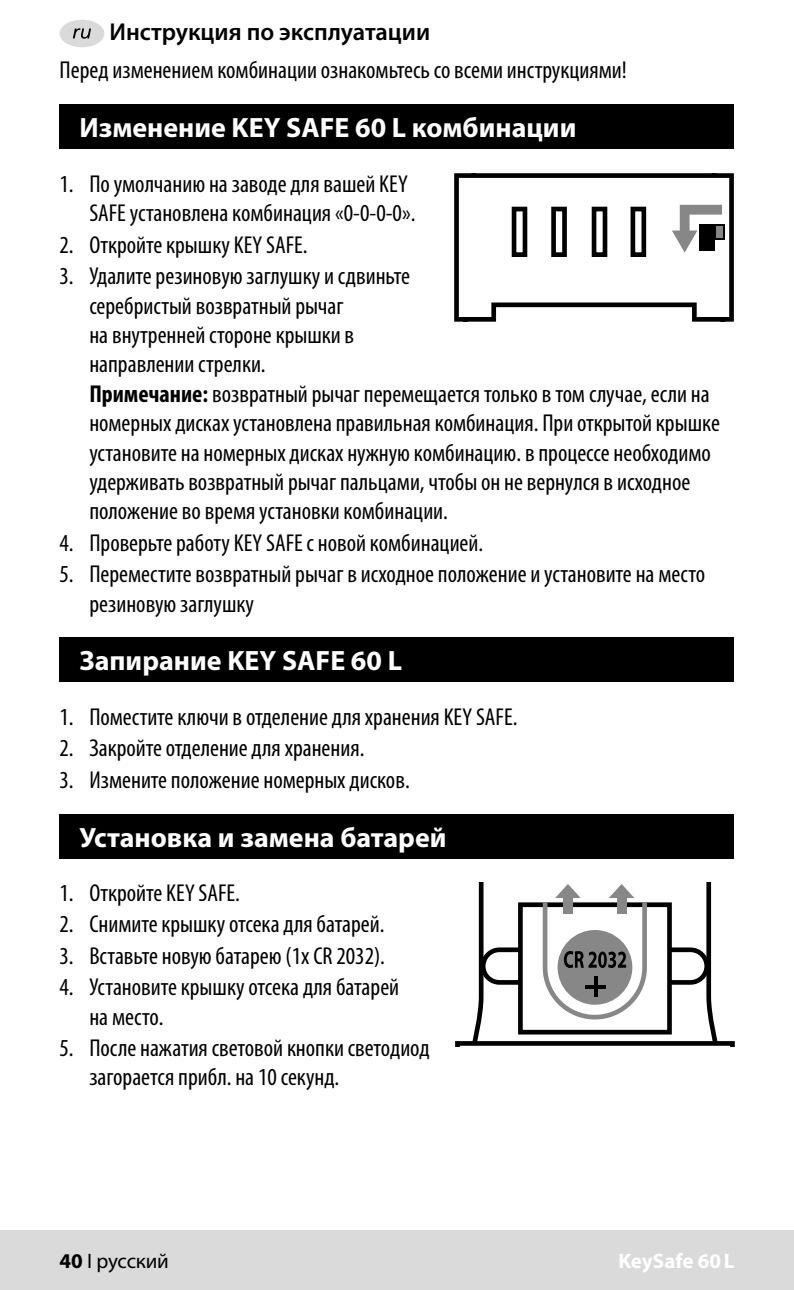
<style>
.page{position:relative;width:794px;height:1290px;background:#fff}
.page>*{position:absolute;margin:0;border:0;box-sizing:border-box;transform-origin:0 0}
.t1{font:700 28px "Myriad Pro";color:#fff}
.t2{font:condensed 24.5px/29.4px "Myriad Pro";color:#000}
.t3{font:600 24.5px "Myriad Pro";color:#000}
.t4{font:21px "Myriad Pro";letter-spacing:-.015em;color:#000}
.t5{font:700 21px "Myriad Pro";color:#fff}
.s1{font-weight:700}
</style>
<div class="page">
<div style="left:0;top:1230px;width:794px;height:60px;background:#dadada"></div>
<div style="left:60px;top:104px;width:674px;height:45px;background:#000"></div>
<div style="left:60px;top:637px;width:674px;height:45px;background:#000"></div>
<div style="left:60px;top:814px;width:674px;height:45px;background:#000"></div>
<div style="left:60px;top:20px;width:44px;height:27px;background:#dadada;border-radius:50%"></div>
<svg style="left:73px;top:28px;width:18px;height:11px"></svg>
<svg style="left:454px;top:174px;width:280px;height:147px"></svg>
<div style="left:591px;top:207px;width:16px;height:50px;border:5px solid #000"></div>
<div style="left:630px;top:207px;width:16px;height:50px;border:5px solid #000"></div>
<svg style="left:722px;top:224px;width:2px;height:16px"></svg>
<svg style="left:672px;top:205px;width:50px;height:48px"></svg>
<svg style="left:455px;top:883px;width:280px;height:163px"></svg>
<p class="t3" style="left:109px;top:16px;width:322px">Инструкция по эксплуатации</p>
<p class="t2" style="left:60px;top:55px;width:569px">Перед изменением комбинации ознакомьтесь со всеми инструкциями!</p>
<p class="t1" style="left:79px;top:109px;width:498px">Изменение KEY SAFE 60 L комбинации</p>
<p class="t2" style="left:89px;top:169px;width:328px;text-indent:-30px">1. По умолчанию на заводе для вашей KEY<br>SAFE установлена комбинация «0-0-0-0».</p>
<p class="t2" style="left:60px;top:230px;width:249px">2. Откройте крышку KEY SAFE.</p>
<p class="t2" style="left:89px;top:261px;width:632px;text-indent:-30px">3. Удалите резиновую заглушку и сдвиньте<br>серебристый возвратный рычаг<br>на внутренней стороне крышки в<br>направлении стрелки.<br><span class="s1">Примечание:</span> возвратный рычаг перемещается только в том случае, если на номерных дисках установлена правильная комбинация. При открытой крышке установите на номерных дисках нужную комбинацию. в процессе необходимо удерживать возвратный рычаг пальцами, чтобы он не вернулся в исходное положение во время установки комбинации.</p>
<p class="t2" style="left:60px;top:528px;width:425px">4. Проверьте работу KEY SAFE с новой комбинацией.</p>
<p class="t2" style="left:89px;top:559px;width:617px;text-indent:-30px">5. Переместите возвратный рычаг в исходное положение и установите на место резиновую заглушку</p>
<p class="t1" style="left:79px;top:642px;width:324px">Запирание KEY SAFE 60 L</p>
<p class="t2" style="left:60px;top:702px;width:459px">1. Поместите ключи в отделение для хранения KEY SAFE.</p>
<p class="t2" style="left:60px;top:733px;width:306px">2. Закройте отделение для хранения.</p>
<p class="t2" style="left:60px;top:764px;width:352px">3. Измените положение номерных дисков.</p>
<p class="t1" style="left:79px;top:819px;width:369px">Установка и замена батарей</p>
<p class="t2" style="left:60px;top:878px;width:182px">1. Откройте KEY SAFE.</p>
<p class="t2" style="left:60px;top:909px;width:326px">2. Снимите крышку отсека для батарей.</p>
<p class="t2" style="left:60px;top:941px;width:327px">3. Вставьте новую батарею (1x CR 2032).</p>
<p class="t2" style="left:89px;top:972px;width:311px;text-indent:-30px">4. Установите крышку отсека для батарей на место.</p>
<p class="t2" style="left:89px;top:1033px;width:342px;text-indent:-30px">5. После нажатия световой кнопки светодиод загорается прибл. на 10 секунд.</p>
<p class="t4" style="left:60px;top:1248px;width:111px"><span class="s1">40</span> I русский</p>
<p class="t5" style="left:618px;top:1247px;width:118px">KeySafe 60L</p>
</div>
